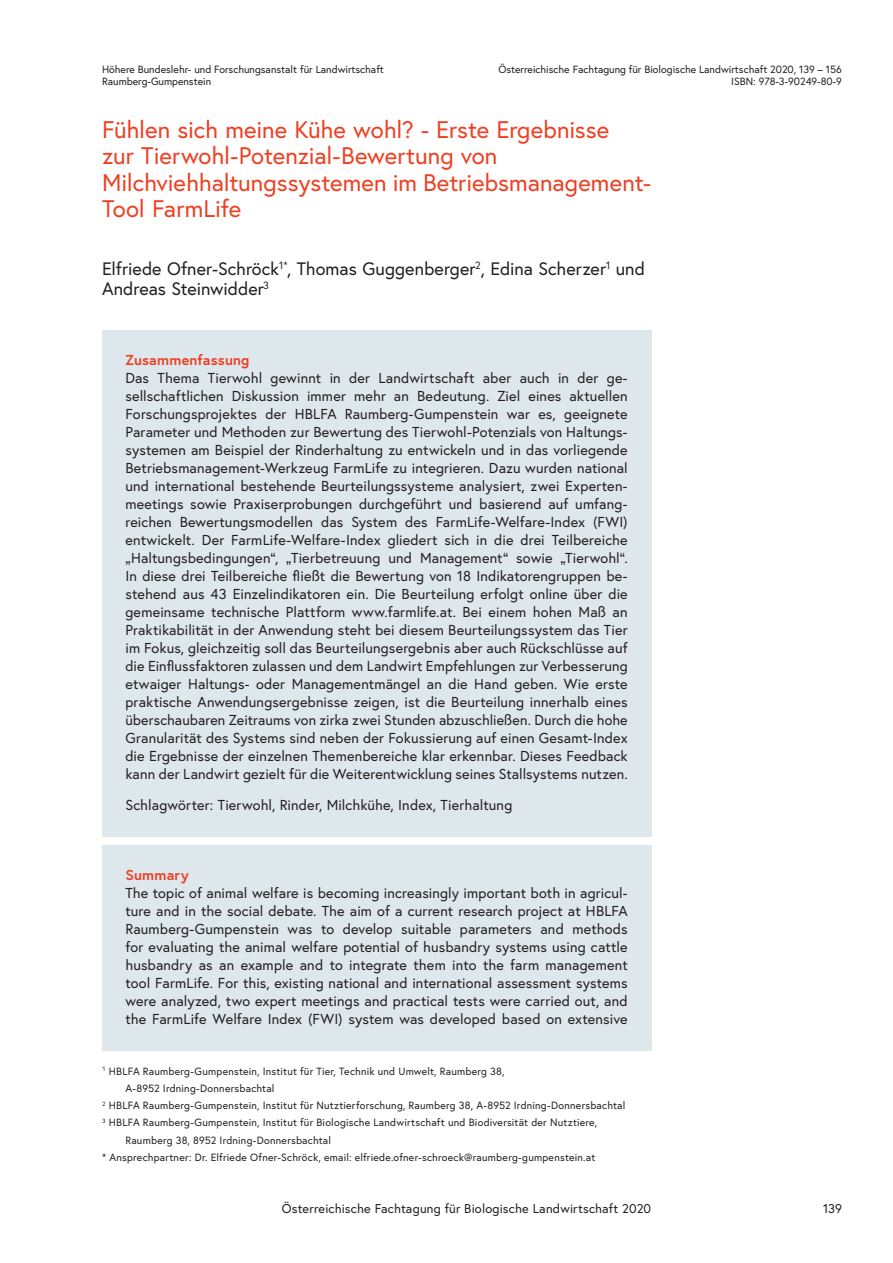
<style>
.page{position:relative;width:893px;height:1263px;background:#fff}
.page>*{position:absolute;margin:0;border:0;box-sizing:border-box;transform-origin:0 0}
.t1{font:24px/26.4px "Europa Austria";letter-spacing:-.005em;color:#ee4023}
.t2{font:18px/19.8px "Europa Austria";color:#231f20}
.t3{font:14.4px/18px "Europa Austria";letter-spacing:.01em;color:#231f20;text-align:justify}
.t4{font:700 14.4px "Europa Austria";letter-spacing:.015em;color:#ee4023}
.t5{font:12.75px "Europa Austria";letter-spacing:.015em;color:#231f20}
.t6{font:10.5px/12.6px "Europa Austria";letter-spacing:.015em;color:#231f20;text-align:right}
</style>
<div class="page">
<div style="left:102px;top:330px;width:549px;height:62px;background:#dee7ec"></div>
<div style="left:102px;top:348px;width:549px;height:458px;background:#dee7ec"></div>
<div style="left:102px;top:775px;width:549px;height:61px;background:#dee7ec"></div>
<div style="left:102px;top:845px;width:549px;height:61px;background:#dee7ec"></div>
<div style="left:102px;top:863px;width:549px;height:187px;background:#dee7ec"></div>
<p class="t6" style="left:102px;top:63px;width:283px;text-align:left">Höhere Bundeslehr- und Forschungsanstalt für Landwirtschaft<br>Raumberg-Gumpenstein</p>
<p class="t6" style="left:498px;top:63px;width:345px">Österreichische Fachtagung für Biologische Landwirtschaft 2020, 139 – 156<br>ISBN: 978-3-90249-80-9</p>
<h1 class="t1" style="left:102px;top:116px;width:551px">Fühlen sich meine Kühe wohl? - Erste Ergebnisse<br>zur Tierwohl-Potenzial-Bewertung von Milchviehhaltungssystemen im Betriebsmanagement-Tool FarmLife</h1>
<p class="t2" style="left:102px;top:259px;width:544px">Elfriede Ofner-Schröck<sup>1*</sup>, Thomas Guggenberger<sup>2</sup>, Edina Scherzer<sup>1</sup> und<br>Andreas Steinwidder<sup>3</sup></p>
<p class="t4" style="left:125px;top:350px;width:126px">Zusammenfassung</p>
<p class="t3" style="left:125px;top:369px;width:504px">Das Thema Tierwohl gewinnt in der Landwirtschaft aber auch in der ge&shy;sellschaftlichen Diskussion immer mehr an Bedeutung. Ziel eines aktuellen Forschungsprojektes der HBLFA Raumberg-Gumpenstein war es, geeignete Parameter und Methoden zur Bewertung des Tierwohl-Potenzials von Haltungs&shy;systemen am Beispiel der Rinderhaltung zu entwickeln und in das vorliegende Betriebsmanagement-Werkzeug FarmLife zu integrieren. Dazu wurden national und international bestehende Beurteilungssysteme analysiert, zwei Experten&shy;meetings sowie Praxiserprobungen durchgeführt und basierend auf umfang&shy;reichen Bewertungsmodellen das System des FarmLife-Welfare-Index (FWI) entwickelt. Der FarmLife-Welfare-Index gliedert sich in die drei Teilbereiche „Haltungsbedingungen“, „Tierbetreuung und Management“ sowie „Tierwohl“.<br>In diese drei Teilbereiche fließt die Bewertung von 18 Indikatorengruppen be&shy;stehend aus 43 Einzelindikatoren ein. Die Beurteilung erfolgt online über die gemeinsame technische Plattform www.farmlife.at. Bei einem hohen Maß an Praktikabilität in der Anwendung steht bei diesem Beurteilungssystem das Tier im Fokus, gleichzeitig soll das Beurteilungsergebnis aber auch Rückschlüsse auf die Einflussfaktoren zulassen und dem Landwirt Empfehlungen zur Verbesserung etwaiger Haltungs- oder Managementmängel an die Hand geben. Wie erste praktische Anwendungsergebnisse zeigen, ist die Beurteilung innerhalb eines überschaubaren Zeitraums von zirka zwei Stunden abzuschließen. Durch die hohe Granularität des Systems sind neben der Fokussierung auf einen Gesamt-Index die Ergebnisse der einzelnen Themenbereiche klar erkennbar. Dieses Feedback kann der Landwirt gezielt für die Weiterentwicklung seines Stallsystems nutzen.</p>
<p class="t3" style="left:125px;top:795px;width:388px">Schlagwörter: Tierwohl, Rinder, Milchkühe, Index, Tierhaltung</p>
<p class="t4" style="left:125px;top:865px;width:65px">Summary</p>
<p class="t3" style="left:125px;top:884px;width:504px">The topic of animal welfare is becoming increasingly important both in agricul&shy;ture and in the social debate. The aim of a current research project at HBLFA Raumberg-Gumpenstein was to develop suitable parameters and methods for evaluating the animal welfare potential of husbandry systems using cattle husbandry as an example and to integrate them into the farm management tool FarmLife. For this, existing national and international assessment systems were analyzed, two expert meetings and practical tests were carried out, and the FarmLife Welfare Index (FWI) system was developed based on extensive</p>
<p class="t6" style="left:102px;top:1064px;width:404px"><sup>1</sup> HBLFA Raumberg-Gumpenstein, Institut für Tier, Technik und Umwelt, Raumberg 38,</p>
<p class="t6" style="left:125px;top:1081px;width:151px">A-8952 Irdning-Donnersbachtal</p>
<p class="t6" style="left:102px;top:1099px;width:525px"><sup>2</sup> HBLFA Raumberg-Gumpenstein, Institut für Nutztierforschung, Raumberg 38, A-8952 Irdning-Donnersbachtal</p>
<p class="t6" style="left:102px;top:1116px;width:497px"><sup>3</sup> HBLFA Raumberg-Gumpenstein, Institut für Biologische Landwirtschaft und Biodiversität der Nutztiere,</p>
<p class="t6" style="left:125px;top:1133px;width:207px">Raumberg 38, 8952 Irdning-Donnersbachtal</p>
<p class="t6" style="left:102px;top:1150px;width:495px">* Ansprechpartner: Dr. Elfriede Ofner-Schröck, email: elfriede.ofner-schroeck@raumberg-gumpenstein.at</p>
<p class="t5" style="left:282px;top:1200px;width:371px">Österreichische Fachtagung für Biologische Landwirtschaft 2020</p>
<p class="t5" style="left:823px;top:1200px;width:20px">139</p>
</div>
